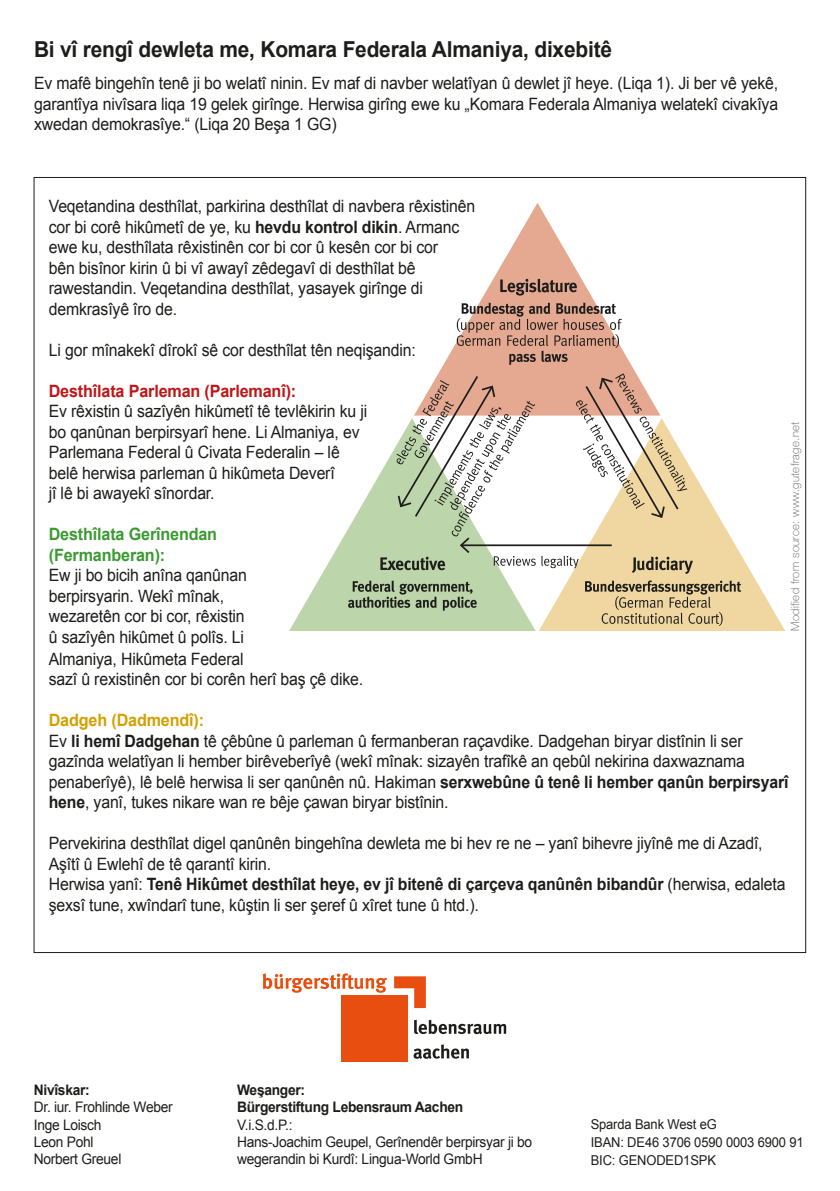
<style>
.page{position:relative;width:840px;height:1191px;background:#fff}
.page>*{position:absolute;margin:0;border:0;box-sizing:border-box;transform-origin:0 0}
.t1{font:700 22px "Arial";letter-spacing:-.01em;color:#1d1d1b;scale:.95 1}
.t2{font:17px/20.6px "Arial";letter-spacing:-.01em;color:#1d1d1b;scale:.93 1}
.t3{font:700 17px/20.4px "Arial";letter-spacing:-.01em;color:#3c9a32;scale:.95 1}
.t4{font:700 17px "Arial";letter-spacing:-.01em;color:#be1717;scale:.95 1}
.t5{font:14.4px/17.4px "Arial";letter-spacing:-.02em;color:#1d1d1b;scale:.95 1}
.t6{font:700 14.4px/17.4px "Arial";letter-spacing:-.02em;color:#1d1d1b;scale:.95 1}
.t7{font:13.6px/18px "Arial";letter-spacing:-.01em;color:#1d1d1b;scale:.95 1}
.t8{font:100 11.4px "Helvetica Neue LT Pro";letter-spacing:.03em;color:#575756}
.s1{font-weight:700}
.s2{font-weight:700;color:#d4a000}
</style>
<div class="page">
<svg style="left:413px;top:1044px;width:55px;height:15px"></svg>
<svg style="left:414px;top:1019px;width:92px;height:15px"></svg>
<svg style="left:263px;top:973px;width:124px;height:19px"></svg>
<div style="left:341px;top:994px;width:66px;height:67px;background:#e84e0f"></div>
<svg style="left:394px;top:976px;width:31px;height:32px"></svg>
<svg style="left:438px;top:203px;width:198px;height:170px"></svg>
<svg style="left:539px;top:471px;width:245px;height:160px;fill:#f0d7a2"></svg>
<svg style="left:289px;top:474px;width:246px;height:157px;fill:#bdd5aa"></svg>
<svg style="left:456px;top:303px;width:165px;height:62px;background:#c19483"></svg>
<svg style="left:500px;top:279px;width:76px;height:16px"></svg>
<svg style="left:348px;top:580px;width:128px;height:31px;background:#8fa181"></svg>
<svg style="left:584px;top:580px;width:156px;height:46px;background:#c7b388"></svg>
<svg style="left:380px;top:373px;width:312px;height:201px"></svg>
<p class="t1" style="left:34px;top:35px;width:609px">Bi vî rengî dewleta me, Komara Federala Almaniya, dixebitê</p>
<p class="t2" style="left:34px;top:73px;width:801px;text-align:justify">Ev mafê bingehîn tenê ji bo welatî ninin. Ev maf di navber welatîyan û dewlet jî heye. (Liqa 1). Ji ber vê yekê, garantîya nivîsara liqa 19 gelek girînge. Herwisa girîng ewe ku „Komara Federala Almaniya welatekî civakîya xwedan demokrasîye.“ (Liqa 20 Beşa 1 GG)</p>
<p class="t2" style="left:49px;top:196px;width:459px">Veqetandina desthîlat, parkirina desthîlat di navbera rêxistinên cor bi corê hikûmetî de ye, ku <span class="s1">hevdu kontrol dikin</span>. Armanc ewe ku, desthîlata rêxistinên cor bi cor û kesên cor bi cor<br>bên bisînor kirin û bi vî awayî zêdegavî di desthîlat bê rawestandin. Veqetandina desthîlat, yasayek girînge di demkrasîyê îro de.</p>
<p class="t2" style="left:49px;top:339px;width:396px">Li gor mînakekî dîrokî sê cor desthîlat tên neqişandin:</p>
<p class="t4" style="left:49px;top:379px;width:262px">Desthîlata Parleman (Parlemanî):</p>
<p class="t2" style="left:49px;top:401px;width:344px">Ev rêxistin û sazîyên hikûmetî tê tevlêkirin ku ji bo qanûnan berpirsyarî hene. Li Almaniya, ev Parlemana Federal û Civata Federalin – lê belê herwisa parleman û hikûmeta Deverî<br>jî lê bi awayekî sînordar.</p>
<p class="t3" style="left:49px;top:524px;width:179px">Desthîlata Gerînendan (Fermanberan):</p>
<p class="t2" style="left:49px;top:565px;width:214px">Ew ji bo bicih anîna qanûnan berpirsyarin. Wekî mînak, wezaretên cor bi cor, rêxistin û sazîyên hikûmet û polîs. Li</p>
<p class="t8" style="left:788px;top:631px;width:210px;rotate:-90deg">Modified from source: www.gutefrage.net</p>
<p class="t2" style="left:49px;top:648px;width:339px">Almaniya, Hikûmeta Federal<br>sazî û rexistinên cor bi corên herî baş çê dike.</p>
<p class="t2" style="left:49px;top:710px;width:796px"><span class="s2">Dadgeh (Dadmendî):<br></span>Ev <span class="s1">li hemî Dadgehan</span> tê çêbûne û parleman û fermanberan raçavdike. Dadgehan biryar distînin li ser gazînda welatîyan li hember birêveberîyê (wekî mînak: sizayên trafîkê an qebûl nekirina daxwaznama penaberîyê), lê belê herwisa li ser qanûnên nû. Hakiman <span class="s1">serxwebûne û tenê li hember qanûn berpirsyarî hene</span>, yanî, tukes nikare wan re bêje çawan biryar bistînin.</p>
<p class="t2" style="left:49px;top:833px;width:793px">Pervekirina desthîlat digel qanûnên bingehîna dewleta me bi hev re ne – yanî bihevre jiyînê me di Azadî, Aşîtî û Ewlehî de tê qarantî kirin.<br>Herwisa yanî: <span class="s1">Tenê Hikûmet desthîlat heye, ev jî bitenê di çarçeva qanûnên bibandûr</span> (herwisa, edaleta şexsî tune, xwîndarî tune, kûştin li ser şeref û xîret tune û htd.).</p>
<p class="t6" style="left:34px;top:1081px;width:60px">Nivîskar:</p>
<p class="t5" style="left:34px;top:1098px;width:148px">Dr. iur. Frohlinde Weber<br>Inge Loisch<br>Leon Pohl<br>Norbert Greuel</p>
<p class="t6" style="left:237px;top:1081px;width:239px">Weşanger:<br>Bürgerstiftung Lebensraum Aachen</p>
<p class="t5" style="left:237px;top:1116px;width:312px">V.i.S.d.P.:<br>Hans-Joachim Geupel, Gerînendêr berpirsyar ji bo wegerandin bi Kurdî: Lingua-World GmbH</p>
<p class="t7" style="left:590px;top:1115px;width:225px">Sparda Bank West eG<br>IBAN: DE46 3706 0590 0003 6900 91<br>BIC: GENODED1SPK</p>
</div>
